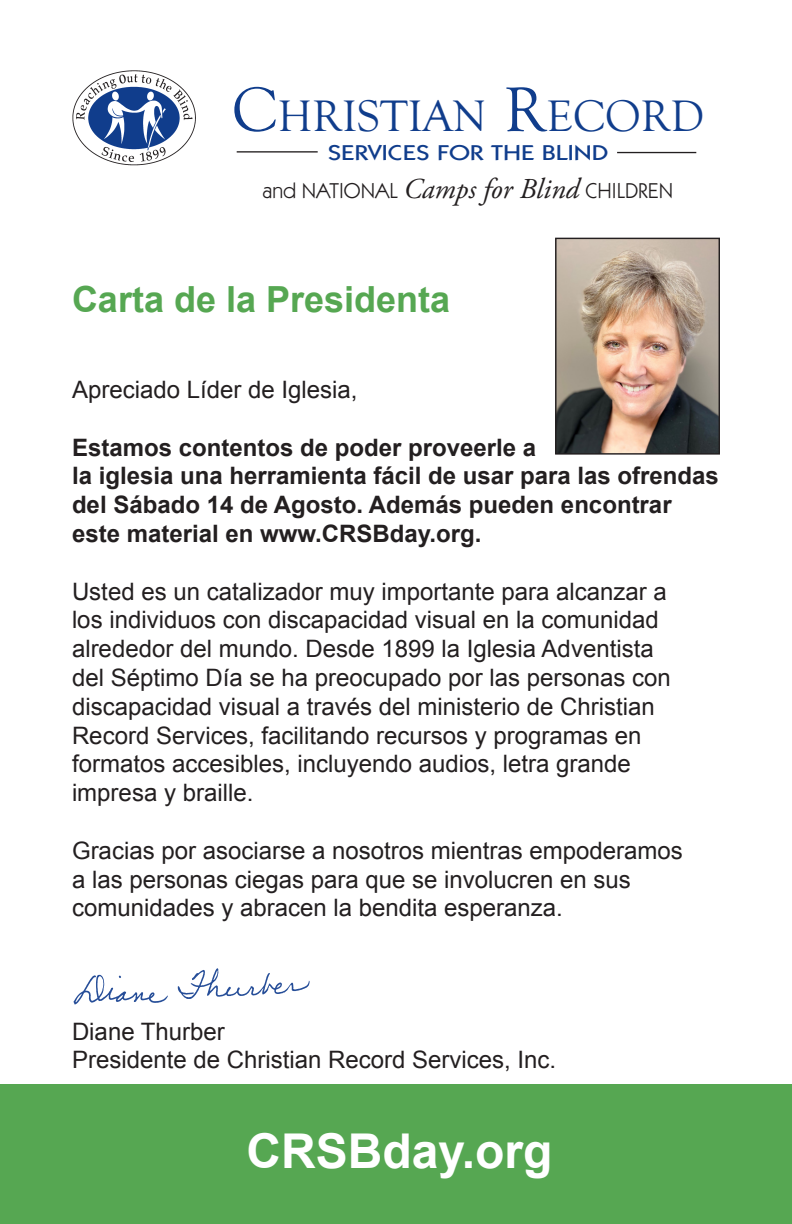
<style>
.page{position:relative;width:792px;height:1224px;background:#fff}
.page>*{position:absolute;margin:0;border:0;box-sizing:border-box;transform-origin:0 0}
.t1{font:700 48px "Arial";color:#fff}
.t2{font:45.4px "Goudy Old Style T";color:#103d8c}
.t3{font:700 36px "Arial";color:#56a752}
.t4{font:24px/28.8px "Arial";color:#231f20}
.t5{font:700 24px/28.8px "Arial";color:#231f20}
.t6{font:21.6px "Itc Kabel";color:#231f20}
.t7{font:500 21.6px "Itc Kabel";color:#103d8c;scale:1.25 1}
.s1{font-size:64.8px}
.s2{font-family:"Adobe Garamond Pro";font-style:italic;font-size:28.8px}
</style>
<div class="page">
<img style="left:557px;top:240px;width:161px;height:213px">
<div style="left:555px;top:238px;width:165px;height:217px;border:1px solid #231f20"></div>
<img style="left:72px;top:70px;width:124px;height:95px">
<img style="left:88px;top:87px;width:92px;height:65px">
<hr style="left:237px;top:151px;width:81px;height:2px;background:#231f20">
<hr style="left:617px;top:152px;width:79px;height:1px;background:#231f20">
<img style="left:73px;top:968px;width:237px;height:37px">
<div style="left:0;top:1084px;width:792px;height:140px;background:#56a752"></div>
<p class="t2" style="left:232px;top:91px;width:474px"><span class="s1">C</span>HRISTIAN <span class="s1">R</span>ECORD</p>
<p class="t7" style="left:328px;top:140px;width:226px">SERVICES FOR THE BLIND</p>
<p class="t6" style="left:263px;top:178px;width:412px">and NATIONAL <span class="s2">Camps for Blind</span> CHILDREN</p>
<p class="t3" style="left:72px;top:275px;width:380px">Carta de la Presidenta</p>
<p class="t4" style="left:72px;top:375px;width:287px">Apreciado Líder de Iglesia,</p>
<p class="t5" style="left:72px;top:434px;width:648px">Estamos contentos de poder proveerle a<br>la iglesia una herramienta fácil de usar para las ofrendas del Sábado 14 de Agosto. Además pueden encontrar este material en www.CRSBday.org.</p>
<p class="t4" style="left:72px;top:577px;width:600px">Usted es un catalizador muy importante para alcanzar a los individuos con discapacidad visual en la comunidad alrededor del mundo. Desde 1899 la Iglesia Adventista del Séptimo Día se ha preocupado por las personas con discapacidad visual a través del ministerio de Christian Record Services, facilitando recursos y programas en formatos accesibles, incluyendo audios, letra grande impresa y braille.</p>
<p class="t4" style="left:72px;top:836px;width:612px">Gracias por asociarse a nosotros mientras empoderamos a las personas ciegas para que se involucren en sus comunidades y abracen la bendita esperanza.</p>
<p class="t4" style="left:72px;top:1017px;width:154px">Diane Thurber</p>
<p class="t4" style="left:72px;top:1046px;width:486px">Presidente de Christian Record Services, Inc.</p>
<p class="t1" style="left:247px;top:1120px;width:307px">CRSBday.org</p>
</div>
